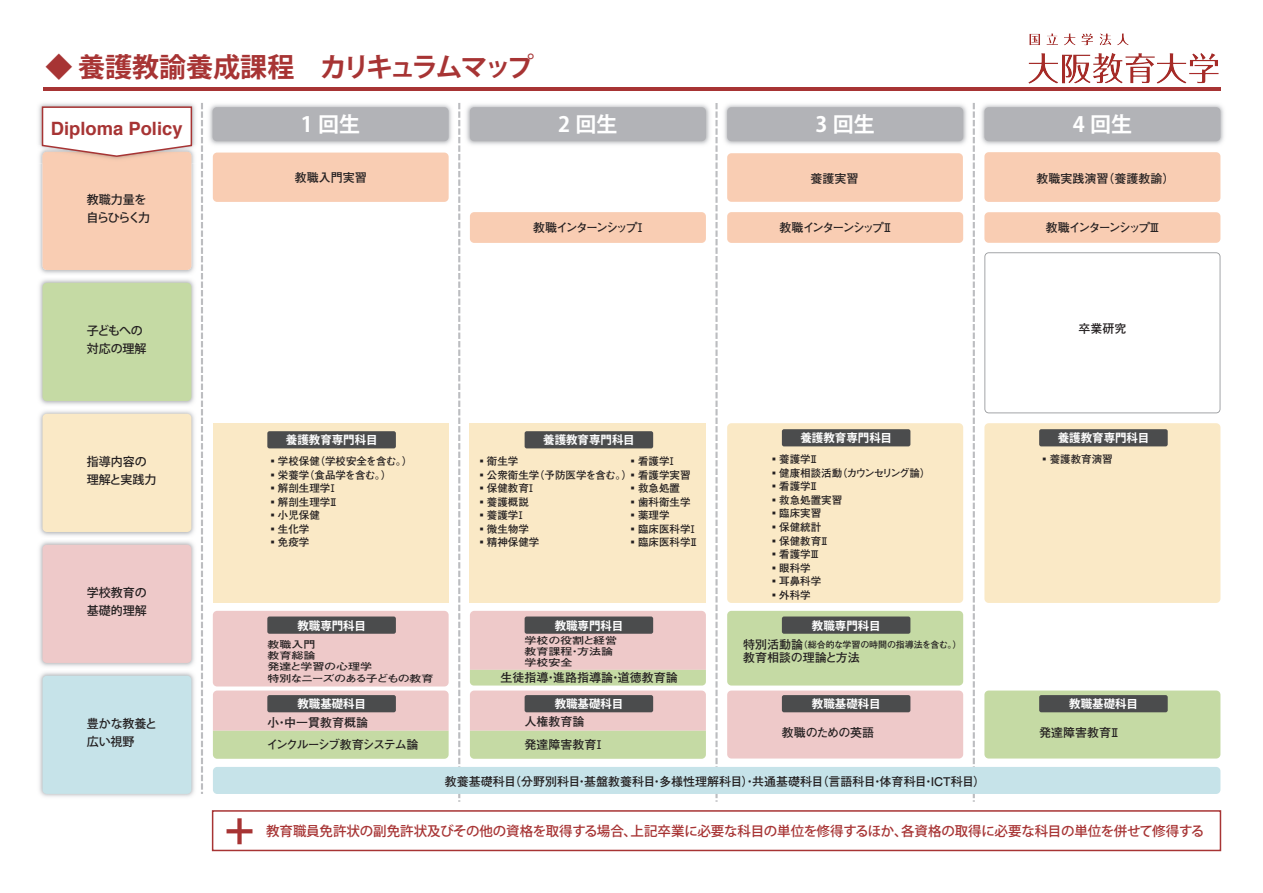
<style>
.page{position:relative;width:1263px;height:893px;background:#fff}
.page>*{position:absolute;margin:0;border:0;box-sizing:border-box;transform-origin:0 0}
.t1{font:700 27px "Koz Go Pr 6 N";letter-spacing:-.06em;color:#a73434}
.t2{font:700 21px "Koz Go Pr 6 N";color:#fff}
.t3{font:700 18.3px "Helvetica";color:#a73434}
.t4{font:500 13.5px "Koz Go Pr 6 N";letter-spacing:-.01em;color:#a73434}
.t5{font:700 12px/23.1px "Futo Go B101 Pro";color:#231f20}
.t6{font:500 12px/17.7px "Koz Go Pr 6 N";letter-spacing:-.005em;color:#231f20}
.t7{font:700 12px/21.8px "Futo Go B101 Pro";letter-spacing:-.07em;color:#231f20}
.t8{font:700 12px "Futo Go B101 Pro";letter-spacing:-.16em;color:#231f20}
.t9{font:500 12px/17.7px "Koz Go Pr 6 N";letter-spacing:-.1em;color:#231f20}
.t10{font:700 12px "Futo Go B101 Pro";letter-spacing:-.15em;color:#231f20}
.t11{font:700 12px "Futo Go B101 Pro";letter-spacing:-.02em;color:#231f20}
.t12{font:700 11.55px "Koz Go Pr 6 N";color:#fff}
.t13{font:700 10.5px "Futo Go B101 Pro";color:#231f20}
.t14{font:700 10.5px "Futo Go B101 Pro";letter-spacing:-.075em;color:#231f20}
.t15{font:700 9.6px/11.2px "Futo Go B101 Pro";letter-spacing:-.02em;color:#231f20;scale:1.25 1}
.t16{font:700 9.6px/11.2px "Futo Go B101 Pro";color:#231f20;scale:1.25 1}
.t17{font:700 9px "Futo Go B101 Pro";letter-spacing:-.02em;color:#231f20}
.s1{font-size:12px}
</style>
<div class="page">
<hr style="left:43px;top:88px;width:1177px;height:3px;background:#a73434">
<div style="left:212px;top:810px;width:1009px;height:41px;border:2px solid #a73434"></div>
<svg style="left:227px;top:829px;width:25px;height:4px"></svg>
<div style="left:237px;top:818px;width:5px;height:26px;background:#a73434"></div>
<svg style="left:715px;top:103px;width:3px;height:664px"></svg>
<svg style="left:973px;top:103px;width:2px;height:699px"></svg>
<svg style="left:458px;top:103px;width:2px;height:699px"></svg>
<img style="left:38px;top:103px;width:158px;height:694px">
<div style="left:43px;top:152px;width:148px;height:118px;background:#f9cdb3;border-radius:4px"></div>
<img style="left:38px;top:276px;width:158px;height:1px">
<div style="left:43px;top:283px;width:148px;height:118px;background:#c5daa4;border-radius:4px"></div>
<img style="left:38px;top:407px;width:158px;height:1px">
<div style="left:43px;top:414px;width:148px;height:118px;background:#fae9c6;border-radius:4px"></div>
<img style="left:38px;top:538px;width:158px;height:1px">
<div style="left:43px;top:545px;width:148px;height:118px;background:#eec9c9;border-radius:4px"></div>
<img style="left:38px;top:669px;width:158px;height:1px">
<div style="left:43px;top:676px;width:148px;height:118px;background:#c6e3e9;border-radius:4px"></div>
<svg style="left:201px;top:103px;width:2px;height:691px"></svg>
<img style="left:38px;top:145px;width:158px;height:19px">
<img style="left:43px;top:158px;width:148px;height:6px">
<svg style="left:41px;top:106px;width:152px;height:52px"></svg>
<img style="left:209px;top:104px;width:243px;height:41px">
<div style="left:213px;top:107px;width:236px;height:34px;background:#b2b3b7;border-radius:4px"></div>
<img style="left:466px;top:104px;width:244px;height:41px">
<div style="left:470px;top:107px;width:236px;height:34px;background:#b2b3b7;border-radius:4px"></div>
<img style="left:724px;top:104px;width:243px;height:41px">
<div style="left:727px;top:107px;width:236px;height:34px;background:#b2b3b7;border-radius:4px"></div>
<img style="left:981px;top:104px;width:243px;height:41px">
<div style="left:984px;top:107px;width:236px;height:34px;background:#b2b3b7;border-radius:4px"></div>
<div style="left:213px;top:767px;width:1007px;height:27px;background:#c6e3e9;border-radius:4px"></div>
<div style="left:213px;top:153px;width:236px;height:49px;background:#f9cdb3;border-radius:4px"></div>
<div style="left:470px;top:212px;width:236px;height:31px;background:#f9cdb3;border-radius:4px"></div>
<div style="left:727px;top:153px;width:236px;height:49px;background:#f9cdb3;border-radius:4px"></div>
<div style="left:213px;top:423px;width:236px;height:180px;background:#fae9c6"></div>
<div style="left:470px;top:423px;width:236px;height:180px;background:#fae9c6"></div>
<div style="left:727px;top:423px;width:236px;height:180px;background:#fae9c6;border-radius:4px"></div>
<div style="left:984px;top:690px;width:236px;height:68px;background:#c5daa4;border-radius:4px"></div>
<div style="left:984px;top:152px;width:236px;height:50px;background:#f9cdb3;border-radius:4px"></div>
<div style="left:984px;top:423px;width:236px;height:180px;background:#fae9c6;border-radius:4px"></div>
<svg style="left:984px;top:252px;width:236px;height:161px"></svg>
<div style="left:727px;top:212px;width:236px;height:31px;background:#f9cdb3;border-radius:4px"></div>
<div style="left:984px;top:212px;width:236px;height:31px;background:#f9cdb3;border-radius:4px"></div>
<div style="left:267px;top:431px;width:129px;height:17px;background:#4b4c4d;border-radius:2px"></div>
<div style="left:1039px;top:695px;width:129px;height:17px;background:#4b4c4d;border-radius:2px"></div>
<div style="left:525px;top:431px;width:128px;height:17px;background:#4b4c4d;border-radius:2px"></div>
<div style="left:782px;top:429px;width:128px;height:17px;background:#4b4c4d;border-radius:2px"></div>
<div style="left:1039px;top:429px;width:129px;height:17px;background:#4b4c4d;border-radius:2px"></div>
<svg style="left:213px;top:690px;width:236px;height:69px;background:#dad1b8"></svg>
<div style="left:727px;top:690px;width:236px;height:68px;background:#eec9c9;border-radius:4px"></div>
<div style="left:213px;top:611px;width:236px;height:75px;background:#eec9c9;border-radius:4px"></div>
<svg style="left:470px;top:611px;width:236px;height:148px;background:#e0d0be"></svg>
<div style="left:727px;top:611px;width:236px;height:74px;background:#c5daa4;border-radius:4px"></div>
<div style="left:267px;top:616px;width:129px;height:18px;background:#4b4c4d;border-radius:2px"></div>
<div style="left:267px;top:695px;width:129px;height:17px;background:#4b4c4d;border-radius:2px"></div>
<div style="left:525px;top:695px;width:128px;height:17px;background:#4b4c4d;border-radius:2px"></div>
<div style="left:782px;top:695px;width:128px;height:17px;background:#4b4c4d;border-radius:2px"></div>
<div style="left:525px;top:616px;width:128px;height:18px;background:#4b4c4d;border-radius:2px"></div>
<div style="left:782px;top:616px;width:128px;height:18px;background:#4b4c4d;border-radius:2px"></div>
<img style="left:1028px;top:33px;width:191px;height:51px">
<h1 class="t1" style="left:45px;top:52px;width:490px">◆ 養護教諭養成課程　カリキュラムマップ</h1>
<h3 class="t3" style="left:51px;top:114px;width:133px">Diploma Policy</h3>
<h2 class="t2" style="left:301px;top:113px;width:61px">1 回生</h2>
<h2 class="t2" style="left:558px;top:113px;width:61px">2 回生</h2>
<h2 class="t2" style="left:815px;top:113px;width:61px">3 回生</h2>
<h2 class="t2" style="left:1073px;top:113px;width:61px">4 回生</h2>
<p class="t9" style="left:86px;top:191px;width:65px">教職力量を自らひらく力</p>
<p class="t6" style="left:87px;top:322px;width:61px">子どもへの対応の理解</p>
<p class="t6" style="left:87px;top:453px;width:71px">指導内容の理解と実践力</p>
<p class="t6" style="left:87px;top:584px;width:61px">学校教育の基礎的理解</p>
<p class="t6" style="left:87px;top:715px;width:72px">豊かな教養と広い視野</p>
<p class="t5" style="left:295px;top:164px;width:73px">教職入門実習</p>
<p class="t5" style="left:811px;top:165px;width:49px">養護実習</p>
<p class="t5" style="left:1036px;top:165px;width:140px">教職実践演習（養護教諭）</p>
<p class="t8" style="left:533px;top:218px;width:114px">教職インターンシップⅠ</p>
<p class="t8" style="left:780px;top:218px;width:115px">教職インターンシップⅡ</p>
<p class="t10" style="left:1046px;top:218px;width:116px">教職インターンシップⅢ</p>
<p class="t5" style="left:1078px;top:315px;width:49px">卒業研究</p>
<p class="t12" style="left:286px;top:434px;width:93px">養護教育専門科目</p>
<p class="t13" style="left:267px;top:453px;width:147px">▪学校保健（学校安全を含む。）</p>
<p class="t13" style="left:267px;top:466px;width:126px">▪栄養学（食品学を含む。）</p>
<p class="t13" style="left:267px;top:480px;width:72px">▪解剖生理学Ⅰ</p>
<p class="t13" style="left:267px;top:493px;width:73px">▪解剖生理学Ⅱ</p>
<p class="t13" style="left:267px;top:507px;width:54px">▪小児保健</p>
<p class="t13" style="left:267px;top:520px;width:43px">▪生化学</p>
<p class="t13" style="left:267px;top:534px;width:43px">▪免疫学</p>
<p class="t12" style="left:543px;top:434px;width:93px">養護教育専門科目</p>
<p class="t12" style="left:800px;top:432px;width:93px">養護教育専門科目</p>
<p class="t12" style="left:1058px;top:432px;width:93px">養護教育専門科目</p>
<p class="t13" style="left:1039px;top:451px;width:75px">▪養護教育演習</p>
<p class="t13" style="left:769px;top:451px;width:52px">▪養護学Ⅱ</p>
<p class="t14" style="left:769px;top:465px;width:163px">▪健康相談活動（カウンセリング論）</p>
<p class="t13" style="left:769px;top:478px;width:52px">▪看護学Ⅱ</p>
<p class="t13" style="left:769px;top:492px;width:75px">▪救急処置実習</p>
<p class="t13" style="left:769px;top:505px;width:54px">▪臨床実習</p>
<p class="t13" style="left:769px;top:519px;width:54px">▪保健統計</p>
<p class="t13" style="left:769px;top:532px;width:62px">▪保健教育Ⅱ</p>
<p class="t13" style="left:769px;top:546px;width:53px">▪看護学Ⅲ</p>
<p class="t13" style="left:769px;top:559px;width:43px">▪眼科学</p>
<p class="t13" style="left:769px;top:573px;width:54px">▪耳鼻科学</p>
<p class="t13" style="left:769px;top:586px;width:43px">▪外科学</p>
<p class="t13" style="left:476px;top:453px;width:43px">▪衛生学</p>
<p class="t13" style="left:476px;top:466px;width:157px">▪公衆衛生学（予防医学を含む。）</p>
<p class="t13" style="left:476px;top:480px;width:61px">▪保健教育Ⅰ</p>
<p class="t13" style="left:476px;top:493px;width:54px">▪養護概説</p>
<p class="t13" style="left:476px;top:507px;width:51px">▪養護学Ⅰ</p>
<p class="t13" style="left:476px;top:520px;width:54px">▪微生物学</p>
<p class="t13" style="left:476px;top:534px;width:64px">▪精神保健学</p>
<p class="t13" style="left:628px;top:453px;width:51px">▪看護学Ⅰ</p>
<p class="t13" style="left:628px;top:466px;width:64px">▪看護学実習</p>
<p class="t13" style="left:628px;top:480px;width:54px">▪救急処置</p>
<p class="t13" style="left:628px;top:493px;width:64px">▪歯科衛生学</p>
<p class="t13" style="left:628px;top:507px;width:43px">▪薬理学</p>
<p class="t13" style="left:628px;top:520px;width:72px">▪臨床医科学Ⅰ</p>
<p class="t13" style="left:628px;top:534px;width:73px">▪臨床医科学Ⅱ</p>
<p class="t12" style="left:297px;top:619px;width:70px">教職専門科目</p>
<p class="t12" style="left:555px;top:619px;width:70px">教職専門科目</p>
<p class="t12" style="left:812px;top:619px;width:70px">教職専門科目</p>
<p class="t15" style="left:267px;top:637px;width:135px">教職入門<br>教育総論<br>発達と学習の心理学<br>特別なニーズのある子どもの教育</p>
<p class="t16" style="left:525px;top:633px;width:76px">学校の役割と経営教育課程・方法論学校安全</p>
<p class="t5" style="left:500px;top:664px;width:179px">生徒指導・進路指導論・道徳教育論</p>
<p class="t17" style="left:743px;top:637px;width:220px"><span class="s1">特別活動論</span>（総合的な学習の時間の指導法を含む。）</p>
<p class="t5" style="left:743px;top:644px;width:118px">教育相談の理論と方法</p>
<p class="t12" style="left:297px;top:697px;width:70px">教職基礎科目</p>
<p class="t12" style="left:555px;top:697px;width:70px">教職基礎科目</p>
<p class="t12" style="left:812px;top:697px;width:70px">教職基礎科目</p>
<p class="t7" style="left:266px;top:710px;width:154px">小・中一貫教育概論<br>インクルーシブ教育システム論</p>
<p class="t5" style="left:525px;top:709px;width:82px">人権教育論<br>発達障害教育Ⅰ</p>
<p class="t11" style="left:782px;top:723px;width:94px">教職のための英語</p>
<p class="t5" style="left:445px;top:768px;width:542px">教養基礎科目（分野別科目・基盤教養科目・多様性理解科目）・共通基礎科目（言語科目・体育科目・ICT科目）</p>
<p class="t12" style="left:1069px;top:697px;width:70px">教職基礎科目</p>
<p class="t5" style="left:1039px;top:720px;width:83px">発達障害教育Ⅱ</p>
<p class="t4" style="left:266px;top:824px;width:940px">教育職員免許状の副免許状及びその他の資格を取得する場合、上記卒業に必要な科目の単位を修得するほか、各資格の取得に必要な科目の単位を併せて修得する</p>
</div>
